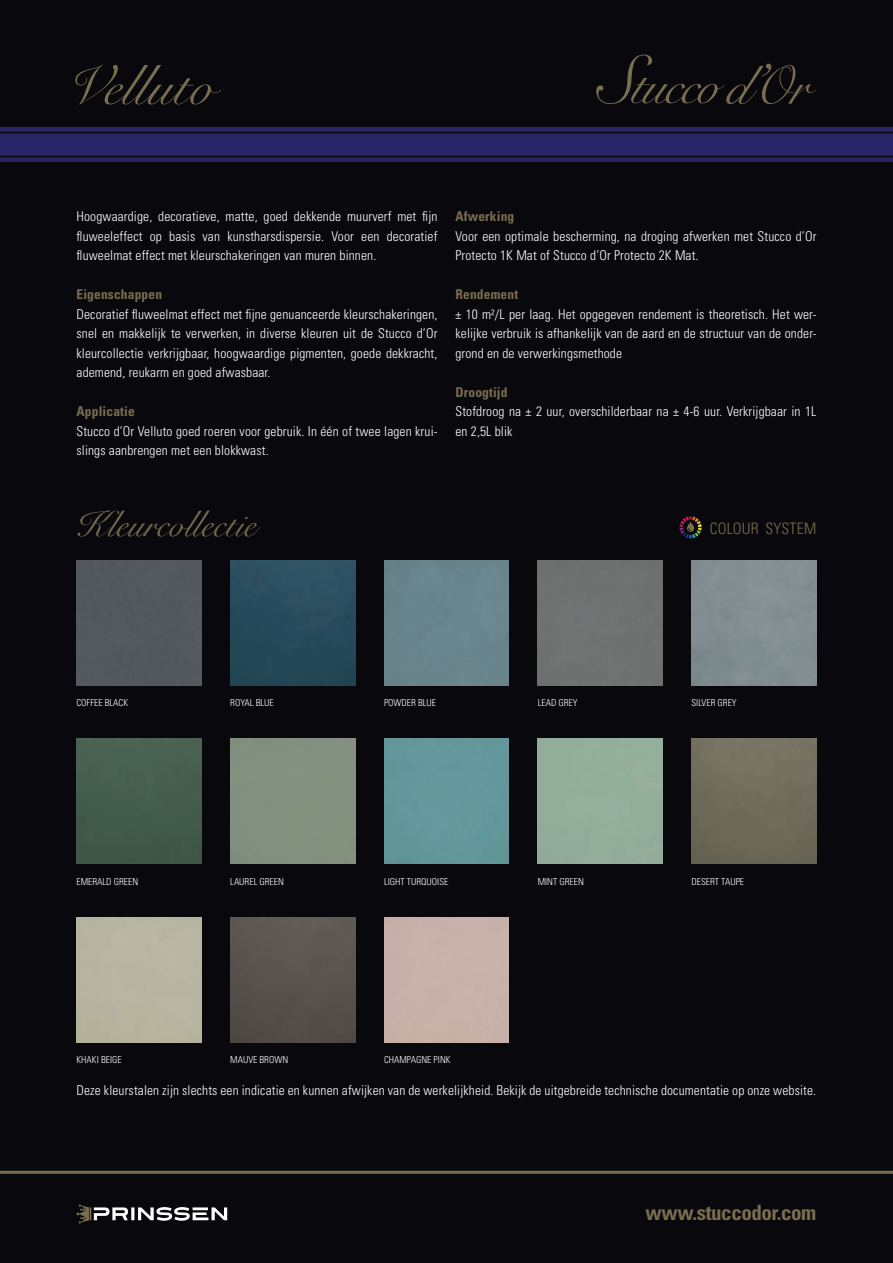
<style>
.page{position:relative;width:893px;height:1263px;background:#08080d}
.page>*{position:absolute;margin:0;border:0;box-sizing:border-box;transform-origin:0 0}
.t1{font:55.95px "Snell Roundhand";letter-spacing:.01em;color:#796e4f}
.t2{font:36px "Snell Roundhand";letter-spacing:.005em;color:#796e4f}
.t3{font:700 condensed 21px "Univers";letter-spacing:-.02em;color:#796e4f}
.t4{font:300 condensed 15.75px "Univers";letter-spacing:.01em;color:#796e4f}
.t5{font:300 condensed 13.5px/19.5px "Univers";letter-spacing:.01em;color:#fff;text-align:justify}
.t6{font:700 condensed 13.5px "Univers";letter-spacing:.01em;color:#796e4f}
.t7{font:300 condensed 9.6px "Univers";color:#fff}
</style>
<div class="page">
<div style="left:0;top:128px;width:893px;height:34px;background:#282467"></div>
<hr style="left:0;top:132px;width:893px;height:1px;background:#08080d">
<hr style="left:0;top:156px;width:893px;height:1px;background:#08080d">
<hr style="left:0;top:1171px;width:893px;height:3px;background:#796e4f">
<svg style="left:77px;top:1204px;width:150px;height:19px"></svg>
<svg style="left:596px;top:55px;width:220px;height:49px"></svg>
<svg style="left:680px;top:516px;width:22px;height:22px"></svg>
<div style="left:77px;top:560px;width:124px;height:125px;background:#53585c"></div>
<img style="left:230px;top:560px;width:125px;height:125px">
<div style="left:384px;top:560px;width:125px;height:125px;background:#69858c"></div>
<div style="left:538px;top:560px;width:125px;height:125px;background:#6e7170"></div>
<div style="left:691px;top:560px;width:125px;height:125px;background:#818e90"></div>
<div style="left:77px;top:739px;width:124px;height:125px;background:#445c4c"></div>
<div style="left:230px;top:739px;width:125px;height:125px;background:#839180"></div>
<div style="left:384px;top:739px;width:125px;height:125px;background:#63979b"></div>
<div style="left:538px;top:739px;width:125px;height:125px;background:#93ad9b"></div>
<img style="left:691px;top:739px;width:125px;height:125px">
<div style="left:77px;top:917px;width:124px;height:125px;background:#b6b4a0"></div>
<img style="left:230px;top:917px;width:125px;height:125px">
<div style="left:384px;top:917px;width:125px;height:125px;background:#c8b2ab"></div>
<h1 class="t1" style="left:64px;top:41px;width:152px">Velluto</h1>
<p class="t5" style="left:77px;top:207px;width:362px">Hoogwaardige, decoratieve, matte, goed dekkende muurverf met fijn fluweeleffect op basis van kunstharsdispersie. Voor een decoratief fluweelmat effect met kleurschakeringen van muren binnen.</p>
<p class="t6" style="left:77px;top:286px;width:87px">Eigenschappen</p>
<p class="t5" style="left:77px;top:304px;width:362px">Decoratief fluweelmat effect met fijne genuanceerde kleurschakeringen, snel en makkelijk te verwerken, in diverse kleuren uit de Stucco d’Or kleurcollectie verkrijgbaar, hoogwaardige pigmenten, goede dekkracht, ademend, reukarm en goed afwasbaar.</p>
<p class="t6" style="left:77px;top:403px;width:60px">Applicatie</p>
<p class="t5" style="left:77px;top:421px;width:362px">Stucco d’Or Velluto goed roeren voor gebruik. In één of twee lagen krui&shy;slings aanbrengen met een blokkwast.</p>
<p class="t6" style="left:455px;top:208px;width:60px">Afwerking</p>
<p class="t5" style="left:455px;top:226px;width:362px">Voor een optimale bescherming, na droging afwerken met Stucco d’Or<br>Protecto 1K Mat of Stucco d’Or Protecto 2K Mat.</p>
<p class="t6" style="left:455px;top:286px;width:64px">Rendement</p>
<p class="t5" style="left:455px;top:304px;width:362px">± 10 m²/L per laag. Het opgegeven rendement is theoretisch. Het wer&shy;kelijke verbruik is afhankelijk van de aard en de structuur van de onder&shy;grond en de verwerkingsmethode</p>
<p class="t6" style="left:455px;top:384px;width:54px">Droogtijd</p>
<p class="t5" style="left:455px;top:402px;width:362px">Stofdroog na ± 2 uur, overschilderbaar na ± 4-6 uur. Verkrijgbaar in 1L en 2,5L blik</p>
<h2 class="t2" style="left:74px;top:495px;width:183px">Kleurcollectie</h2>
<p class="t4" style="left:710px;top:519px;width:108px">COLOUR SYSTEM</p>
<p class="t7" style="left:77px;top:697px;width:53px">COFFEE BLACK</p>
<p class="t7" style="left:230px;top:697px;width:45px">ROYAL BLUE</p>
<p class="t7" style="left:384px;top:697px;width:54px">POWDER BLUE</p>
<p class="t7" style="left:538px;top:697px;width:41px">LEAD GREY</p>
<p class="t7" style="left:691px;top:697px;width:47px">SILVER GREY</p>
<p class="t7" style="left:77px;top:876px;width:63px">EMERALD GREEN</p>
<p class="t7" style="left:230px;top:876px;width:55px">LAUREL GREEN</p>
<p class="t7" style="left:384px;top:876px;width:66px">LIGHT TURQUOISE</p>
<p class="t7" style="left:538px;top:876px;width:48px">MINT GREEN</p>
<p class="t7" style="left:691px;top:876px;width:54px">DESERT TAUPE</p>
<p class="t7" style="left:77px;top:1054px;width:47px">KHAKI BEIGE</p>
<p class="t7" style="left:230px;top:1054px;width:59px">MAUVE BROWN</p>
<p class="t7" style="left:384px;top:1054px;width:68px">CHAMPAGNE PINK</p>
<p class="t5" style="left:77px;top:1080px;width:741px">Deze kleurstalen zijn slechts een indicatie en kunnen afwijken van de werkelijkheid. Bekijk de uitgebreide technische documentatie op onze website.</p>
<h3 class="t3" style="left:646px;top:1200px;width:172px">www.stuccodor.com</h3>
</div>
